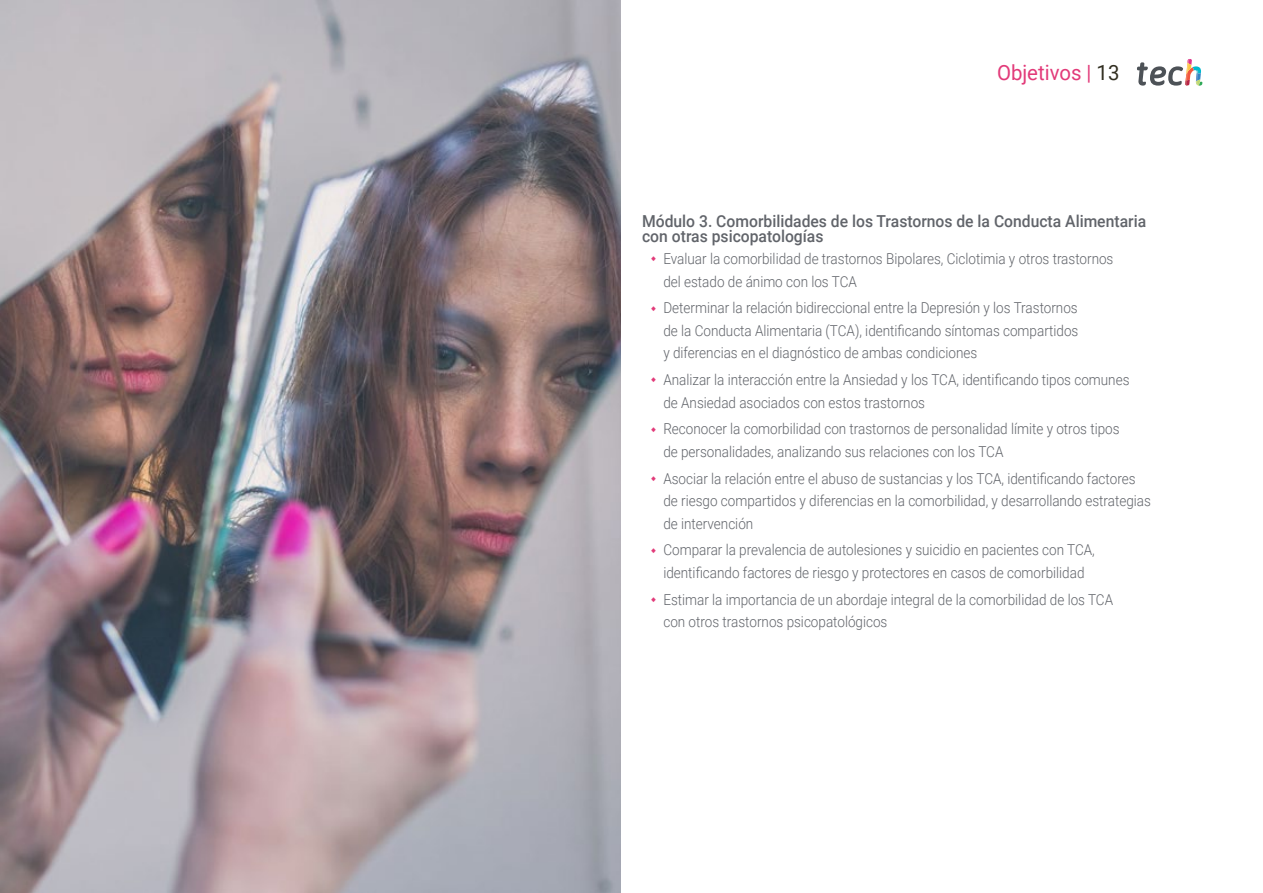
<style>
.page{position:relative;width:1263px;height:893px;background:#fff}
.page>*{position:absolute;margin:0;border:0;box-sizing:border-box;transform-origin:0 0}
.t1{font:21px "Roboto";color:#e23a79}
.t2{font:500 16.5px/15px "Roboto";color:#61646a;scale:.95 1}
.t3{font:300 15px/22.5px "Roboto";color:#61646a;scale:.9 1}
.s1{color:#312e20}
</style>
<div class="page">
<img style="left:0;top:0;width:621px;height:893px">
<svg style="left:1137px;top:59px;width:65px;height:27px"></svg>
<h1 class="t1" style="left:997px;top:57px;width:124px">Objetivos | <span class="s1">13</span></h1>
<p class="t2" style="left:642px;top:213px;width:532px">Módulo 3. Comorbilidades de los Trastornos de la Conducta Alimentaria con otras psicopatologías</p>
<p class="t3" style="left:663px;top:247px;width:502px">Evaluar la comorbilidad de trastornos Bipolares, Ciclotimia y otros trastornos del estado de ánimo con los TCA</p>
<p class="t3" style="left:663px;top:296px;width:463px;text-align:justify">Determinar la relación bidireccional entre la Depresión y los Trastornos de la Conducta Alimentaria (TCA), identificando síntomas compartidos y diferencias en el diagnóstico de ambas condiciones</p>
<p class="t3" style="left:663px;top:368px;width:519px">Analizar la interacción entre la Ansiedad y los TCA, identificando tipos comunes de Ansiedad asociados con estos trastornos</p>
<p class="t3" style="left:663px;top:417px;width:508px">Reconocer la comorbilidad con trastornos de personalidad límite y otros tipos de personalidades, analizando sus relaciones con los TCA</p>
<p class="t3" style="left:663px;top:466px;width:543px">Asociar la relación entre el abuso de sustancias y los TCA, identificando factores de riesgo compartidos y diferencias en la comorbilidad, y desarrollando estrategias de intervención</p>
<p class="t3" style="left:663px;top:538px;width:481px">Comparar la prevalencia de autolesiones y suicidio en pacientes con TCA, identificando factores de riesgo y protectores en casos de comorbilidad</p>
<p class="t3" style="left:663px;top:587px;width:501px">Estimar la importancia de un abordaje integral de la comorbilidad de los TCA con otros trastornos psicopatológicos</p>
</div>
